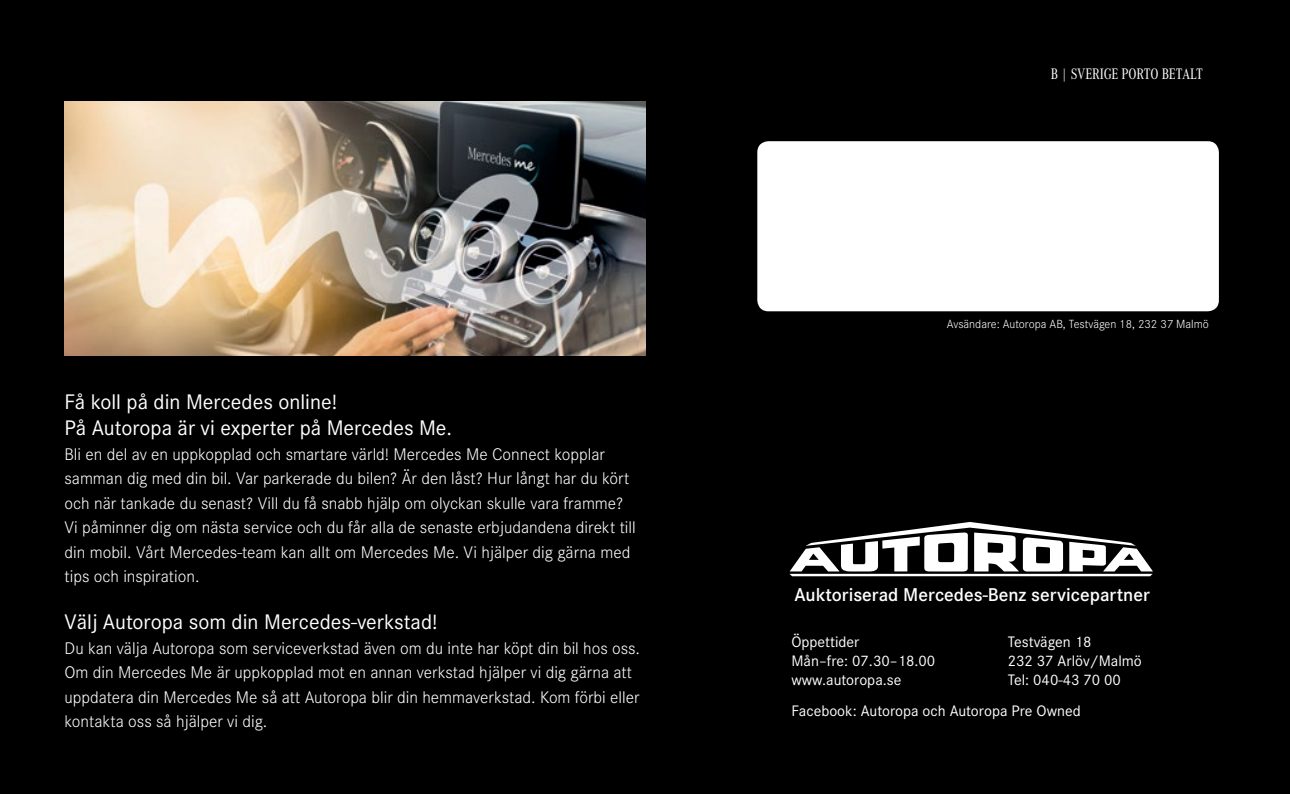
<style>
.page{position:relative;width:1290px;height:794px;background:#000}
.page>*{position:absolute;margin:0;border:0;box-sizing:border-box;transform-origin:0 0}
.t1{font:21.88px/26.2px "Corporate S";color:#fff}
.t2{font:600 19.25px "Corporate S";color:#fff}
.t3{font:300 17.5px/24.5px "Corporate S";color:#fff}
.t4{font:15.75px/18.9px "Corporate S";color:#fff}
.t5{font:15.75px "Corporate A Con";letter-spacing:-.01em;color:#fff}
.t6{font:300 12.25px "Corporate S";color:#fff}
</style>
<div class="page">
<div style="left:757px;top:141px;width:462px;height:170px;background:#fff;border-radius:11px"></div>
<svg style="left:789px;top:522px;width:364px;height:54px"></svg>
<img style="left:64px;top:101px;width:582px;height:254px">
<p class="t1" style="left:64px;top:388px;width:389px">Få koll på din Mercedes online!<br>På Autoropa är vi experter på Mercedes Me.</p>
<p class="t3" style="left:64px;top:442px;width:573px">Bli en del av en uppkopplad och smartare värld! Mercedes Me Connect kopplar samman dig med din bil. Var parkerade du bilen? Är den låst? Hur långt har du kört och när tankade du senast? Vill du få snabb hjälp om olyckan skulle vara framme?<br>Vi påminner dig om nästa service och du får alla de senaste erbjudandena direkt till din mobil. Vårt Mercedes-team kan allt om Mercedes Me. Vi hjälper dig gärna med tips och inspiration.</p>
<p class="t1" style="left:64px;top:609px;width:375px">Välj Autoropa som din Mercedes-verkstad!</p>
<p class="t3" style="left:64px;top:636px;width:577px">Du kan välja Autoropa som serviceverkstad även om du inte har köpt din bil hos oss.<br>Om din Mercedes Me är uppkopplad mot en annan verkstad hjälper vi dig gärna att uppdatera din Mercedes Me så att Autoropa blir din hemmaverkstad. Kom förbi eller kontakta oss så hjälper vi dig.</p>
<p class="t5" style="left:1051px;top:66px;width:154px">B | SVERIGE PORTO BETALT</p>
<p class="t6" style="left:947px;top:317px;width:263px">Avsändare: Autoropa AB, Testvägen 18, 232 37 Malmö</p>
<p class="t2" style="left:794px;top:583px;width:357px">Auktoriserad Mercedes-Benz servicepartner</p>
<p class="t4" style="left:791px;top:632px;width:145px">Öppettider<br>Mån–fre: 07.30–18.00 www.autoropa.se</p>
<p class="t4" style="left:791px;top:701px;width:291px">Facebook: Autoropa och Autoropa Pre Owned</p>
<p class="t4" style="left:1008px;top:632px;width:136px">Testvägen 18<br>232 37 Arlöv/Malmö<br>Tel: 040-43 70 00</p>
</div>
